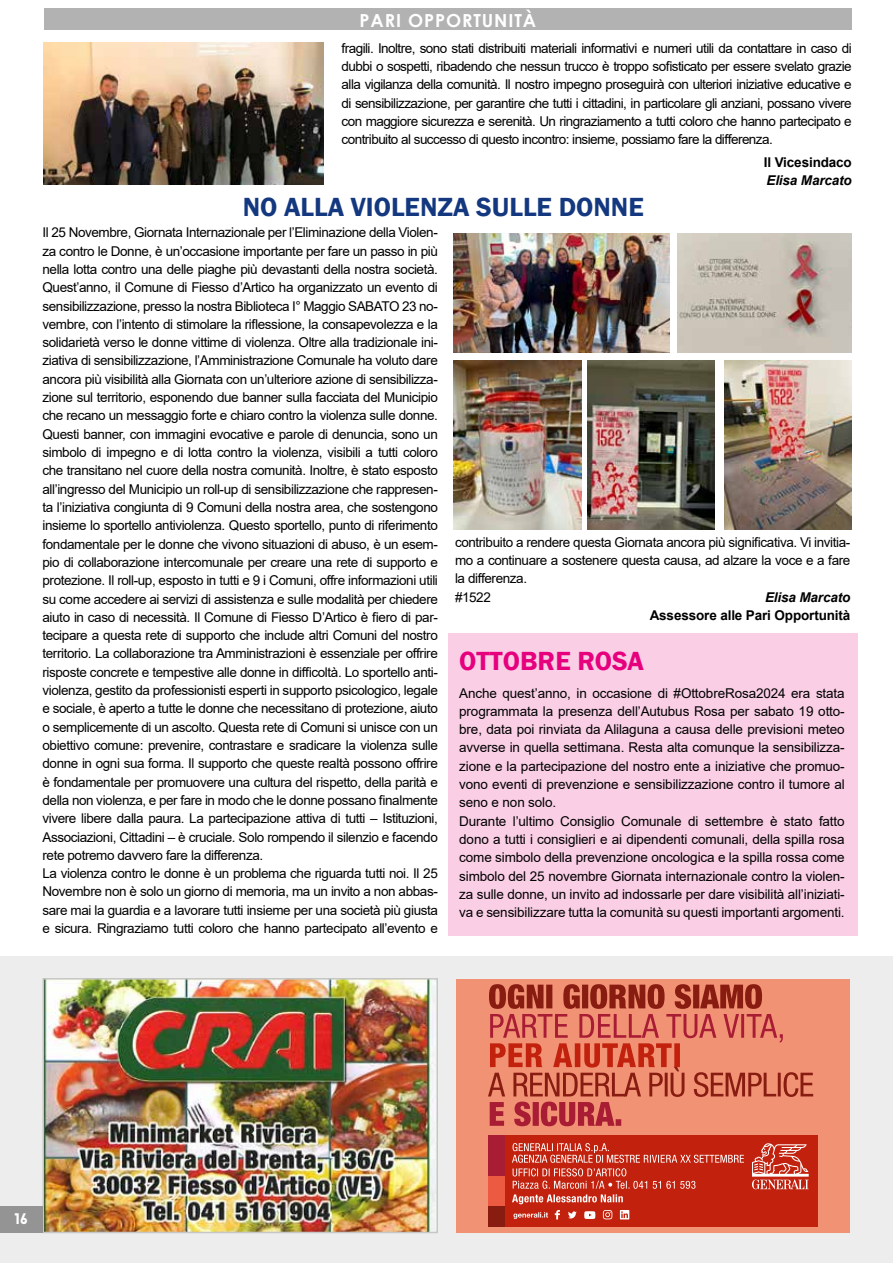
<style>
.page{position:relative;width:893px;height:1263px;background:#fff}
.page>*{position:absolute;margin:0;border:0;box-sizing:border-box;transform-origin:0 0}
.t1{font:600 27px "Franklin Gothic";color:#14387f}
.t2{font:600 27px "Franklin Gothic";color:#e6007d}
.t3{font:700 18px "Century Gothic";letter-spacing:.05em;color:#fff}
.t4{font:900 15px "Lovelo";color:#fff}
.t5{font:13.5px/18.3px "Arial";letter-spacing:-.03em;color:#000}
.t6{font:13.5px/18.3px "Arial";letter-spacing:-.01em;color:#000}
.t7{font:700 13.5px "Arial";letter-spacing:-.01em;color:#000}
.t8{font:italic 700 13.5px "Arial";letter-spacing:-.01em;color:#000}
</style>
<div class="page">
<div style="left:0;top:957px;width:893px;height:306px;background:#ededed"></div>
<img style="left:46px;top:981px;width:389px;height:249px">
<div style="left:43px;top:978px;width:395px;height:255px;border:2px solid #c6c6c6"></div>
<div style="left:456px;top:979px;width:394px;height:253px;background:#f29275"></div>
<div style="left:488px;top:1135px;width:329px;height:92px;background:#c1210d"></div>
<div style="left:488px;top:1135px;width:16px;height:41px;background:#a81d34"></div>
<div style="left:488px;top:1176px;width:16px;height:30px;background:#eb5a41"></div>
<div style="left:488px;top:1206px;width:16px;height:21px;background:#881c11"></div>
<svg style="left:488px;top:984px;width:325px;height:142px"></svg>
<svg style="left:555px;top:1210px;width:5px;height:9px"></svg>
<svg style="left:568px;top:1211px;width:9px;height:7px"></svg>
<svg style="left:584px;top:1211px;width:11px;height:8px"></svg>
<svg style="left:603px;top:1210px;width:9px;height:9px"></svg>
<svg style="left:620px;top:1210px;width:9px;height:9px"></svg>
<svg style="left:513px;top:1212px;width:35px;height:7px"></svg>
<svg style="left:752px;top:1143px;width:57px;height:46px"></svg>
<svg style="left:512px;top:1143px;width:232px;height:61px"></svg>
<div style="left:44px;top:9px;width:808px;height:21px;background:#b3b2b2"></div>
<div style="left:0;top:1205px;width:42px;height:27px;background:#949494"></div>
<div style="left:448px;top:634px;width:409px;height:302px;background:#facfe6"></div>
<img style="left:454px;top:233px;width:215px;height:119px">
<img style="left:454px;top:361px;width:127px;height:168px">
<img style="left:587px;top:361px;width:128px;height:168px">
<img style="left:724px;top:361px;width:128px;height:168px">
<img style="left:677px;top:233px;width:175px;height:119px">
<img style="left:44px;top:43px;width:279px;height:142px">
<h2 class="t3" style="left:360px;top:6px;width:178px">PARI OPPORTUNITÀ</h2>
<p class="t5" style="left:342px;top:39px;width:512px;text-align:justify">fragili. Inoltre, sono stati distribuiti materiali informativi e numeri utili da contattare in caso di dubbi o sospetti, ribadendo che nessun trucco è troppo sofisticato per essere svelato grazie alla vigilanza della comunità. Il nostro impegno proseguirà con ulteriori iniziative educative e di sensibilizzazione, per garantire che tutti i cittadini, in particolare gli anziani, possano vivere con maggiore sicurezza e serenità. Un ringraziamento a tutti coloro che hanno partecipato e contribuito al successo di questo incontro: insieme, possiamo fare la differenza.</p>
<p class="t7" style="left:764px;top:152px;width:90px">Il Vicesindaco</p>
<p class="t8" style="left:766px;top:171px;width:87px">Elisa Marcato</p>
<h1 class="t1" style="left:243px;top:190px;width:403px">NO ALLA VIOLENZA SULLE DONNE</h1>
<p class="t5" style="left:43px;top:223px;width:397px">Il 25 Novembre, Giornata Internazionale per l’Eliminazione della Violen&shy;za contro le Donne, è un’occasione importante per fare un passo in più nella lotta contro una delle piaghe più devastanti della nostra società.<br>Quest’anno, il Comune di Fiesso d’Artico ha organizzato un evento di sensibilizzazione, presso la nostra Biblioteca I° Maggio SABATO 23 no&shy;vembre, con l’intento di stimolare la riflessione, la consapevolezza e la solidarietà verso le donne vittime di violenza. Oltre alla tradizionale ini&shy;ziativa di sensibilizzazione, l’Amministrazione Comunale ha voluto dare ancora più visibilità alla Giornata con un’ulteriore azione di sensibilizza&shy;zione sul territorio, esponendo due banner sulla facciata del Municipio che recano un messaggio forte e chiaro contro la violenza sulle donne.<br>Questi banner, con immagini evocative e parole di denuncia, sono un simbolo di impegno e di lotta contro la violenza, visibili a tutti coloro che transitano nel cuore della nostra comunità. Inoltre, è stato esposto all’ingresso del Municipio un roll-up di sensibilizzazione che rappresen&shy;ta l’iniziativa congiunta di 9 Comuni della nostra area, che sostengono insieme lo sportello antiviolenza. Questo sportello, punto di riferimento fondamentale per le donne che vivono situazioni di abuso, è un esem&shy;pio di collaborazione intercomunale per creare una rete di supporto e protezione. Il roll-up, esposto in tutti e 9 i Comuni, offre informazioni utili su come accedere ai servizi di assistenza e sulle modalità per chiedere aiuto in caso di necessità. Il Comune di Fiesso D’Artico è fiero di par&shy;tecipare a questa rete di supporto che include altri Comuni del nostro territorio. La collaborazione tra Amministrazioni è essenziale per offrire risposte concrete e tempestive alle donne in difficoltà. Lo sportello anti&shy;violenza, gestito da professionisti esperti in supporto psicologico, legale e sociale, è aperto a tutte le donne che necessitano di protezione, aiuto o semplicemente di un ascolto. Questa rete di Comuni si unisce con un obiettivo comune: prevenire, contrastare e sradicare la violenza sulle donne in ogni sua forma. Il supporto che queste realtà possono offrire è fondamentale per promuovere una cultura del rispetto, della parità e della non violenza, e per fare in modo che le donne possano finalmente vivere libere dalla paura. La partecipazione attiva di tutti – Istituzioni, Associazioni, Cittadini – è cruciale. Solo rompendo il silenzio e facendo rete potremo davvero fare la differenza.<br>La violenza contro le donne è un problema che riguarda tutti noi. Il 25<br>Novembre non è solo un giorno di memoria, ma un invito a non abbas&shy;sare mai la guardia e a lavorare tutti insieme per una società più giusta e sicura. Ringraziamo tutti coloro che hanno partecipato all’evento e</p>
<p class="t5" style="left:455px;top:533px;width:397px">contribuito a rendere questa Giornata ancora più significativa. Vi invitia&shy;mo a continuare a sostenere questa causa, ad alzare la voce e a fare la differenza.<br>#1522</p>
<p class="t8" style="left:765px;top:588px;width:87px">Elisa Marcato</p>
<p class="t7" style="left:650px;top:605px;width:202px">Assessore alle Pari Opportunità</p>
<h1 class="t2" style="left:459px;top:645px;width:186px">OTTOBRE ROSA</h1>
<p class="t6" style="left:459px;top:683px;width:387px">Anche quest’anno, in occasione di #OttobreRosa2024 era stata programmata la presenza dell’Autubus Rosa per sabato 19 otto&shy;bre, data poi rinviata da Alilaguna a causa delle previsioni meteo avverse in quella settimana. Resta alta comunque la sensibilizza&shy;zione e la partecipazione del nostro ente a iniziative che promuo&shy;vono eventi di prevenzione e sensibilizzazione contro il tumore al seno e non solo.<br>Durante l’ultimo Consiglio Comunale di settembre è stato fatto dono a tutti i consiglieri e ai dipendenti comunali, della spilla rosa come simbolo della prevenzione oncologica e la spilla rossa come simbolo del 25 novembre Giornata internazionale contro la violen&shy;za sulle donne, un invito ad indossarle per dare visibilità all’iniziati&shy;va e sensibilizzare tutta la comunità su questi importanti argomenti.</p>
<p class="t4" style="left:14px;top:1209px;width:15px">16</p>
</div>
